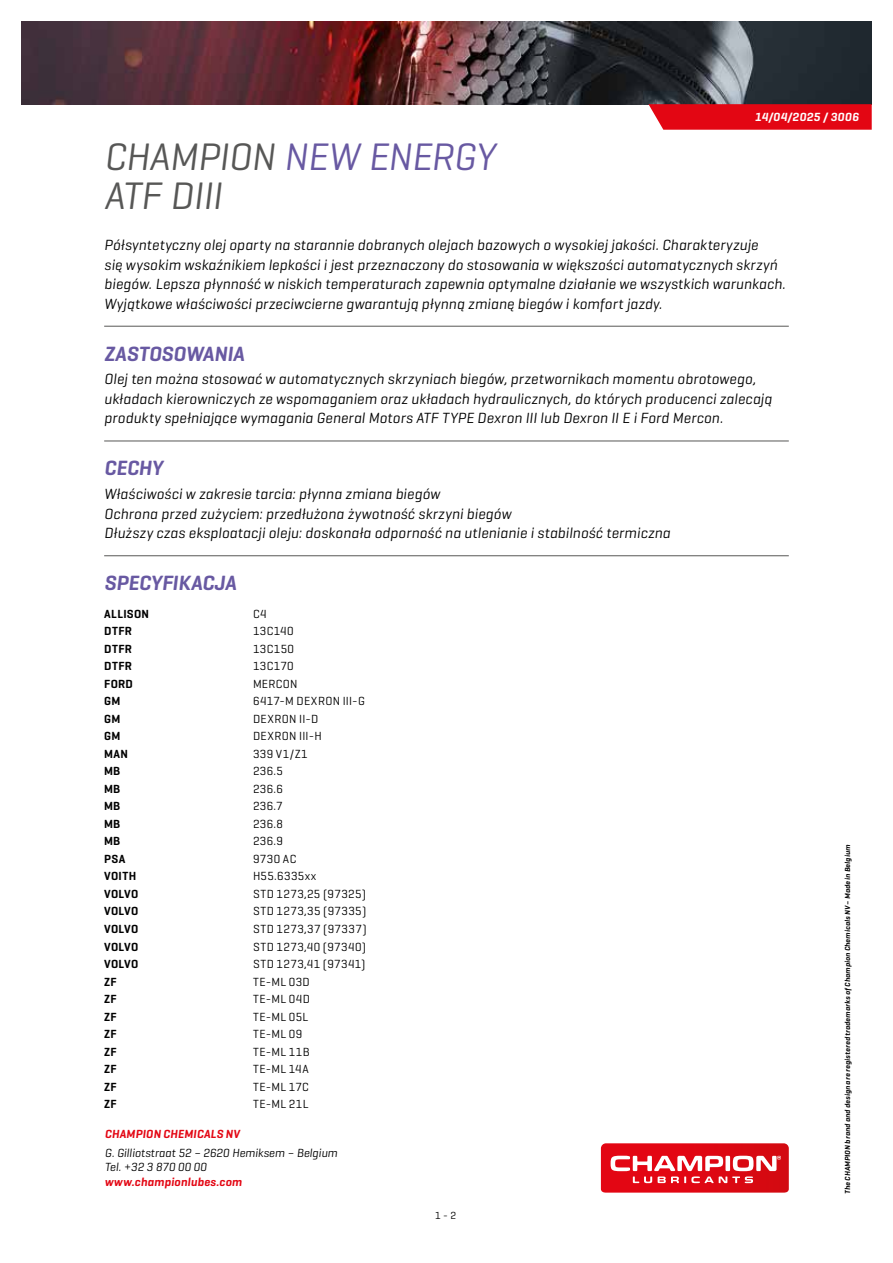
<style>
.page{position:relative;width:893px;height:1263px;background:#fff}
.page>*{position:absolute;margin:0;border:0;box-sizing:border-box;transform-origin:0 0}
.t1{font:italic 39px/39px "Geogrotesque";letter-spacing:-.01em;color:#575756}
.t2{font:italic 600 21px "Geogrotesque";letter-spacing:-.005em;color:#6859a2}
.t3{font:italic 15px/19.5px "Geogrotesque";letter-spacing:.01em;color:#000}
.t4{font:12px "Geogrotesque";letter-spacing:.035em;color:#000}
.t5{font:600 12px "Geogrotesque";letter-spacing:.03em;color:#000}
.t6{font:italic 12px/14.4px "Geogrotesque";color:#000}
.t7{font:italic 600 12px "Geogrotesque";letter-spacing:.015em;color:#e30613}
.t8{font:italic 600 12px "Geogrotesque";letter-spacing:.04em;color:#fff}
.t9{font:10.5px "Geogrotesque";color:#000}
.t10{font:italic 600 7.5px "Geogrotesque";letter-spacing:.025em;color:#000}
.s1{color:#6859a2}
</style>
<div class="page">
<svg style="left:601px;top:1143px;width:188px;height:49px;background:#e43740"></svg>
<img style="left:21px;top:21px;width:851px;height:83px">
<svg style="left:648px;top:104px;width:224px;height:26px;background:#e3121e"></svg>
<hr style="left:104px;top:326px;width:685px;height:1px;background:#575756">
<hr style="left:104px;top:441px;width:685px;height:1px;background:#575756">
<hr style="left:104px;top:555px;width:685px;height:1px;background:#575756">
<p class="t8" style="left:755px;top:110px;width:106px">14/04/2025 / 3006</p>
<h1 class="t1" style="left:104px;top:136px;width:393px">CHAMPION <span class="s1">NEW ENERGY<br></span>ATF DIII</h1>
<p class="t3" style="left:104px;top:235px;width:683px">Półsyntetyczny olej oparty na starannie dobranych olejach bazowych o wysokiej jakości. Charakteryzuje<br>się wysokim wskaźnikiem lepkości i jest przeznaczony do stosowania w większości automatycznych skrzyń biegów. Lepsza płynność w niskich temperaturach zapewnia optymalne działanie we wszystkich warunkach.<br>Wyjątkowe właściwości przeciwcierne gwarantują płynną zmianę biegów i komfort jazdy.</p>
<h2 class="t2" style="left:104px;top:340px;width:142px">ZASTOSOWANIA</h2>
<p class="t3" style="left:104px;top:369px;width:669px">Olej ten można stosować w automatycznych skrzyniach biegów, przetwornikach momentu obrotowego, układach kierowniczych ze wspomaganiem oraz układach hydraulicznych, do których producenci zalecają produkty spełniające wymagania General Motors ATF TYPE Dexron III lub Dexron II E i Ford Mercon.</p>
<h2 class="t2" style="left:104px;top:455px;width:60px">CECHY</h2>
<p class="t3" style="left:104px;top:484px;width:568px">Właściwości w zakresie tarcia: płynna zmiana biegów<br>Ochrona przed zużyciem: przedłużona żywotność skrzyni biegów<br>Dłuższy czas eksploatacji oleju: doskonała odporność na utlenianie i stabilność termiczna</p>
<h2 class="t2" style="left:104px;top:570px;width:134px">SPECYFIKACJA</h2>
<p class="t5" style="left:104px;top:606px;width:46px">ALLISON</p>
<p class="t4" style="left:253px;top:606px;width:15px">C4</p>
<p class="t5" style="left:104px;top:624px;width:29px">DTFR</p>
<p class="t4" style="left:253px;top:624px;width:42px">13C140</p>
<p class="t5" style="left:104px;top:641px;width:29px">DTFR</p>
<p class="t4" style="left:253px;top:641px;width:43px">13C150</p>
<p class="t5" style="left:104px;top:659px;width:29px">DTFR</p>
<p class="t4" style="left:253px;top:659px;width:42px">13C170</p>
<p class="t5" style="left:104px;top:676px;width:30px">FORD</p>
<p class="t4" style="left:253px;top:676px;width:46px">MERCON</p>
<p class="t5" style="left:104px;top:694px;width:18px">GM</p>
<p class="t4" style="left:253px;top:694px;width:113px">6417-M DEXRON III-G</p>
<p class="t5" style="left:104px;top:711px;width:18px">GM</p>
<p class="t4" style="left:253px;top:711px;width:67px">DEXRON II-D</p>
<p class="t5" style="left:104px;top:729px;width:18px">GM</p>
<p class="t4" style="left:253px;top:729px;width:70px">DEXRON III-H</p>
<p class="t5" style="left:104px;top:746px;width:25px">MAN</p>
<p class="t4" style="left:253px;top:746px;width:56px">339 V1/Z1</p>
<p class="t5" style="left:104px;top:764px;width:18px">MB</p>
<p class="t4" style="left:253px;top:764px;width:32px">236.5</p>
<p class="t5" style="left:104px;top:781px;width:18px">MB</p>
<p class="t4" style="left:253px;top:781px;width:32px">236.6</p>
<p class="t5" style="left:104px;top:799px;width:18px">MB</p>
<p class="t4" style="left:253px;top:799px;width:31px">236.7</p>
<p class="t5" style="left:104px;top:816px;width:18px">MB</p>
<p class="t4" style="left:253px;top:816px;width:32px">236.8</p>
<p class="t5" style="left:104px;top:834px;width:18px">MB</p>
<p class="t4" style="left:253px;top:834px;width:32px">236.9</p>
<p class="t5" style="left:104px;top:851px;width:23px">PSA</p>
<p class="t4" style="left:253px;top:851px;width:45px">9730 AC</p>
<p class="t5" style="left:104px;top:869px;width:34px">VOITH</p>
<p class="t4" style="left:253px;top:869px;width:65px">H55.6335xx</p>
<p class="t5" style="left:104px;top:886px;width:36px">VOLVO</p>
<p class="t4" style="left:253px;top:886px;width:115px">STD 1273,25 (97325)</p>
<p class="t5" style="left:104px;top:904px;width:36px">VOLVO</p>
<p class="t4" style="left:253px;top:904px;width:115px">STD 1273,35 (97335)</p>
<p class="t5" style="left:104px;top:921px;width:36px">VOLVO</p>
<p class="t4" style="left:253px;top:921px;width:115px">STD 1273,37 (97337)</p>
<p class="t5" style="left:104px;top:939px;width:36px">VOLVO</p>
<p class="t4" style="left:253px;top:939px;width:115px">STD 1273,40 (97340)</p>
<p class="t5" style="left:104px;top:956px;width:36px">VOLVO</p>
<p class="t4" style="left:253px;top:956px;width:114px">STD 1273,41 (97341)</p>
<p class="t5" style="left:104px;top:974px;width:14px">ZF</p>
<p class="t4" style="left:253px;top:974px;width:58px">TE-ML 03D</p>
<p class="t5" style="left:104px;top:991px;width:14px">ZF</p>
<p class="t4" style="left:253px;top:991px;width:58px">TE-ML 04D</p>
<p class="t5" style="left:104px;top:1009px;width:14px">ZF</p>
<p class="t4" style="left:253px;top:1009px;width:57px">TE-ML 05L</p>
<p class="t5" style="left:104px;top:1026px;width:14px">ZF</p>
<p class="t4" style="left:253px;top:1026px;width:51px">TE-ML 09</p>
<p class="t5" style="left:104px;top:1044px;width:14px">ZF</p>
<p class="t4" style="left:253px;top:1044px;width:58px">TE-ML 11B</p>
<p class="t5" style="left:104px;top:1061px;width:14px">ZF</p>
<p class="t4" style="left:253px;top:1061px;width:57px">TE-ML 14A</p>
<p class="t5" style="left:104px;top:1079px;width:14px">ZF</p>
<p class="t4" style="left:253px;top:1079px;width:57px">TE-ML 17C</p>
<p class="t5" style="left:104px;top:1096px;width:14px">ZF</p>
<p class="t4" style="left:253px;top:1096px;width:57px">TE-ML 21L</p>
<p class="t7" style="left:105px;top:1126px;width:136px">CHAMPION CHEMICALS NV</p>
<p class="t6" style="left:105px;top:1145px;width:234px">G. Gilliotstraat 52 – 2620 Hemiksem – Belgium<br>Tel. +32 3 870 00 00</p>
<p class="t7" style="left:105px;top:1174px;width:139px">www.championlubes.com</p>
<p class="t9" style="left:435px;top:1209px;width:23px">1 - 2</p>
<p class="t10" style="left:843px;top:1194px;width:351px;rotate:-90deg">The CHAMPION brand and design are registered trademarks of Champion Chemicals NV – Made in Belgium</p>
</div>
